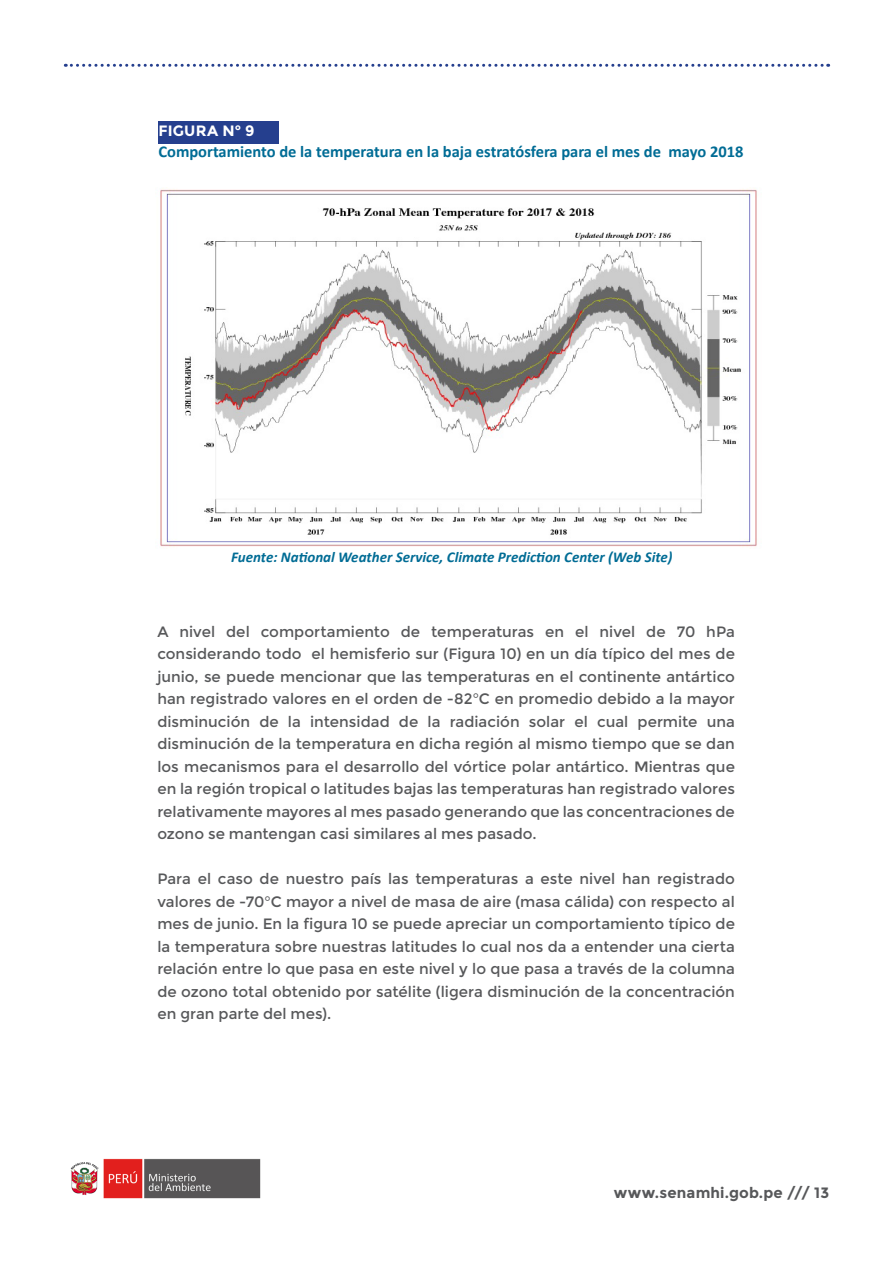
<style>
.page{position:relative;width:893px;height:1263px;background:#fff}
.page>*{position:absolute;margin:0;border:0;box-sizing:border-box;transform-origin:0 0}
.tex-_de_gráfico_nro{font:700 16.5px "Calibri";color:#006c95}
.t1{font:15px/22.5px "Montserrat";color:#57585a;text-align:justify}
.t2{font:italic 700 15px "Calibri";color:#006c95}
.t3{font:700 15px "Montserrat";letter-spacing:.01em;color:#57585a}
.tex-_de_gráfico_nro-2{font:700 15px "Montserrat";letter-spacing:.01em;color:#fff}
</style>
<div class="page">
<svg style="left:65px;top:64px;width:764px;height:3px"></svg>
<img style="left:70px;top:1158px;width:191px;height:41px">
<img style="left:160px;top:189px;width:597px;height:358px">
<div style="left:158px;top:121px;width:121px;height:23px;background:#253f8e"></div>
<p class="tex-_de_gráfico_nro-2" style="left:158px;top:122px;width:98px">FIGURA N° 9</p>
<p class="tex-_de_gráfico_nro" style="left:158px;top:140px;width:587px">Comportamiento de la temperatura en la baja estratósfera para el mes de mayo 2018</p>
<p class="t2" style="left:231px;top:546px;width:443px">Fuente: National Weather Service, Climate Prediction Center (Web Site)</p>
<p class="t1" style="left:157px;top:620px;width:579px">A nivel del comportamiento de temperaturas en el nivel de 70 hPa considerando todo el hemisferio sur (Figura 10) en un día típico del mes de junio, se puede mencionar que las temperaturas en el continente antártico han registrado valores en el orden de -82°C en promedio debido a la mayor disminución de la intensidad de la radiación solar el cual permite una disminución de la temperatura en dicha región al mismo tiempo que se dan los mecanismos para el desarrollo del vórtice polar antártico. Mientras que en la región tropical o latitudes bajas las temperaturas han registrado valores relativamente mayores al mes pasado generando que las concentraciones de ozono se mantengan casi similares al mes pasado.</p>
<p class="t1" style="left:157px;top:868px;width:579px">Para el caso de nuestro país las temperaturas a este nivel han registrado valores de -70°C mayor a nivel de masa de aire (masa cálida) con respecto al mes de junio. En la figura 10 se puede apreciar un comportamiento típico de la temperatura sobre nuestras latitudes lo cual nos da a entender una cierta relación entre lo que pasa en este nivel y lo que pasa a través de la columna de ozono total obtenido por satélite (ligera disminución de la concentración en gran parte del mes).</p>
<p class="t3" style="left:614px;top:1184px;width:217px">www.senamhi.gob.pe /// 13</p>
</div>
